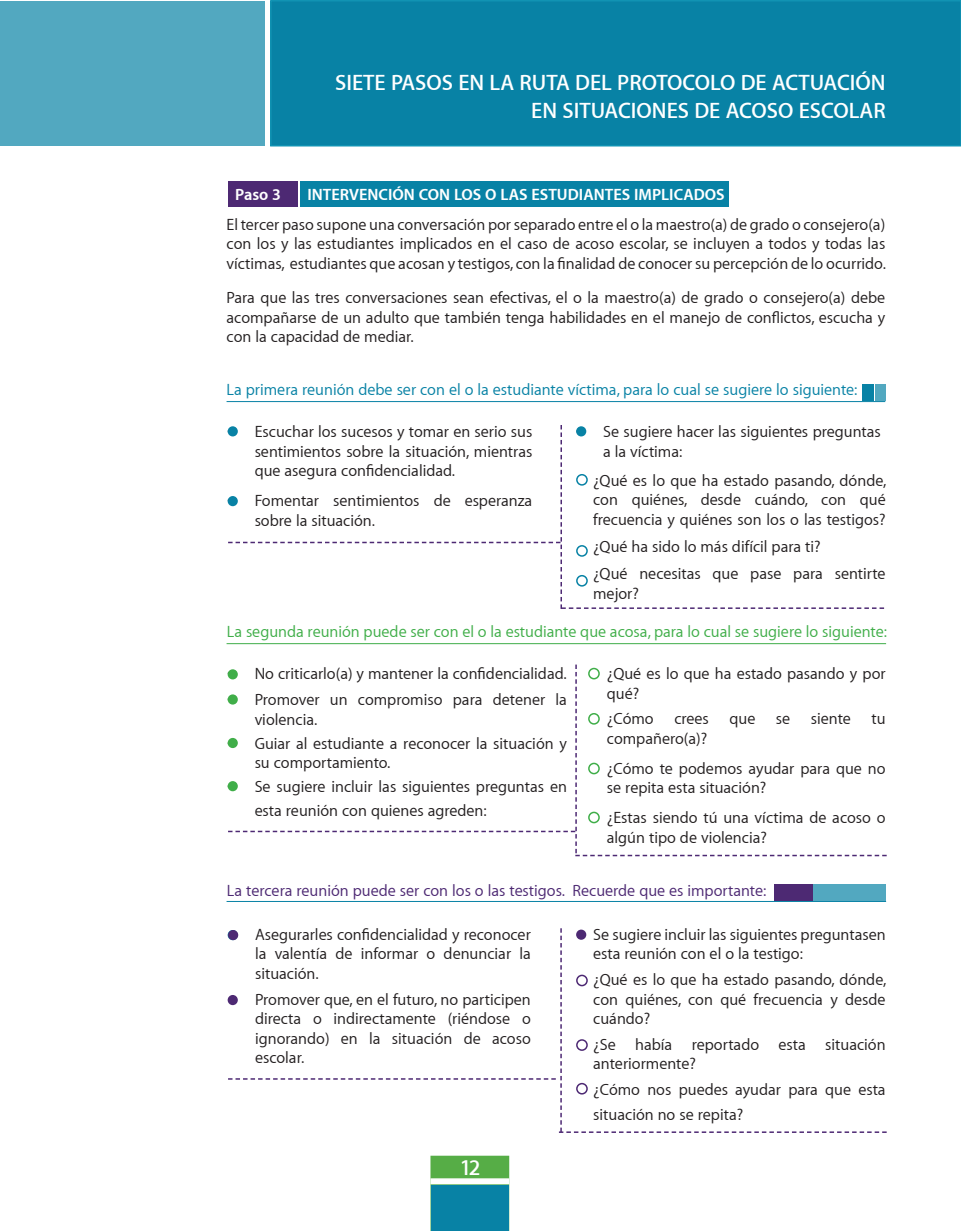
<style>
.page{position:relative;width:961px;height:1231px;background:#fff}
.page>*{position:absolute;margin:0;border:0;box-sizing:border-box;transform-origin:0 0}
.t1{font:600 22.5px "Myriad Apple";color:#fff}
.t2{font:16.5px/19.5px "Myriad Apple Text";color:#231f20}
.t3{font:16.5px "Myriad Apple Text";color:#40ae49}
.t4{font:16.5px "Myriad Apple Text";color:#0882a5}
.t5{font:16.5px "Myriad Apple Text";color:#4d2973}
.t6{font:700 16.5px "Myriad Apple";color:#fff}
</style>
<div class="page">
<div style="left:430px;top:1155px;width:79px;height:76px;background:#56ad46;border:2px solid #56ad46"></div>
<div style="left:431px;top:1185px;width:77px;height:45px;background:#0882a5"></div>
<svg style="left:430px;top:1178px;width:79px;height:6px"></svg>
<div style="left:300px;top:181px;width:428px;height:26px;background:#0882a5"></div>
<div style="left:228px;top:181px;width:69px;height:26px;background:#4d2973"></div>
<div style="left:271px;top:1px;width:690px;height:145px;background:#0882a5"></div>
<div style="left:270px;top:0;width:691px;height:146px;border:2px solid #1193b3"></div>
<div style="left:0;top:1px;width:264px;height:145px;background:#52a8c0"></div>
<hr style="left:226px;top:643px;width:660px;height:1px;background:#40ae49">
<hr style="left:226px;top:901px;width:660px;height:1px;background:#0882a5">
<div style="left:813px;top:884px;width:73px;height:17px;background:#52a8c0"></div>
<div style="left:774px;top:884px;width:38px;height:17px;background:#4d2973"></div>
<div style="left:875px;top:384px;width:10px;height:17px;background:#52a8c0"></div>
<hr style="left:226px;top:401px;width:659px;height:1px;background:#0882a5">
<div style="left:862px;top:384px;width:12px;height:17px;background:#0882a5"></div>
<svg style="left:228px;top:425px;width:656px;height:184px"></svg>
<svg style="left:228px;top:664px;width:658px;height:192px"></svg>
<svg style="left:228px;top:928px;width:658px;height:205px"></svg>
<p class="t1" style="left:335px;top:69px;width:552px">SIETE PASOS EN LA RUTA DEL PROTOCOLO DE ACTUACIÓN</p>
<p class="t1" style="left:531px;top:96px;width:356px">EN SITUACIONES DE ACOSO ESCOLAR</p>
<p class="t6" style="left:235px;top:184px;width:47px">Paso 3</p>
<p class="t6" style="left:307px;top:184px;width:419px">INTERVENCIÓN CON LOS O LAS ESTUDIANTES IMPLICADOS</p>
<p class="t2" style="left:226px;top:214px;width:661px;text-align:justify">El tercer paso supone una conversación por separado entre el o la maestro(a) de grado o consejero(a) con los y las estudiantes implicados en el caso de acoso escolar, se incluyen a todos y todas las víctimas, estudiantes que acosan y testigos, con la finalidad de conocer su percepción de lo ocurrido.</p>
<p class="t2" style="left:226px;top:288px;width:660px;text-align:justify">Para que las tres conversaciones sean efectivas, el o la maestro(a) de grado o consejero(a) debe acompañarse de un adulto que también tenga habilidades en el manejo de conflictos, escucha y con la capacidad de mediar.</p>
<p class="t4" style="left:226px;top:379px;width:632px">La primera reunión debe ser con el o la estudiante víctima, para lo cual se sugiere lo siguiente:</p>
<p class="t2" style="left:255px;top:421px;width:279px;text-align:justify;text-indent:-27px">• Escuchar los sucesos y tomar en serio sus sentimientos sobre la situación, mientras que asegura confidencialidad.</p>
<p class="t2" style="left:255px;top:490px;width:279px;text-indent:-27px">• Fomentar sentimientos de esperanza sobre la situación.</p>
<p class="t2" style="left:603px;top:421px;width:279px;text-indent:-27px">• Se sugiere hacer las siguientes preguntas a la víctima:</p>
<p class="t2" style="left:593px;top:470px;width:295px">¿Qué es lo que ha estado pasando, dónde,</p>
<p class="t2" style="left:593px;top:490px;width:294px">con quiénes, desde cuándo, con qué</p>
<p class="t2" style="left:593px;top:509px;width:294px">frecuencia y quiénes son los o las testigos?</p>
<p class="t2" style="left:593px;top:536px;width:229px">¿Qué ha sido lo más difícil para ti?</p>
<p class="t2" style="left:593px;top:563px;width:294px">¿Qué necesitas que pase para sentirte</p>
<p class="t2" style="left:593px;top:583px;width:47px">mejor?</p>
<p class="t3" style="left:227px;top:621px;width:661px">La segunda reunión puede ser con el o la estudiante que acosa, para lo cual se sugiere lo siguiente:</p>
<p class="t2" style="left:228px;top:663px;width:340px">• No criticarlo(a) y mantener la confidencialidad.</p>
<p class="t2" style="left:255px;top:689px;width:314px;text-indent:-27px">• Promover un compromiso para detener la violencia.</p>
<p class="t2" style="left:255px;top:733px;width:314px;text-indent:-27px">• Guiar al estudiante a reconocer la situación y su comportamiento.</p>
<p class="t2" style="left:255px;top:774px;width:314px;line-height:24px;text-indent:-27px">• Se sugiere incluir las siguientes preguntas en esta reunión con quienes agreden:</p>
<p class="t2" style="left:607px;top:663px;width:280px">¿Qué es lo que ha estado pasando y por qué?</p>
<p class="t2" style="left:607px;top:708px;width:280px">¿Cómo crees que se siente tu compañero(a)?</p>
<p class="t2" style="left:607px;top:758px;width:280px">¿Cómo te podemos ayudar para que no se repita esta situación?</p>
<p class="t2" style="left:607px;top:807px;width:280px">¿Estas siendo tú una víctima de acoso o algún tipo de violencia?</p>
<p class="t5" style="left:227px;top:880px;width:541px">La tercera reunión puede ser con los o las testigos. Recuerde que es importante:</p>
<p class="t2" style="left:255px;top:924px;width:277px;text-align:justify;text-indent:-27px">• Asegurarles confidencialidad y reconocer la valentía de informar o denunciar la situación.</p>
<p class="t2" style="left:255px;top:989px;width:277px;text-align:justify;text-indent:-27px">• Promover que, en el futuro, no participen directa o indirectamente (riéndose o ignorando) en la situación de acoso escolar.</p>
<h1 class="t1" style="left:460px;top:1153px;width:22px">12</h1>
<p class="t2" style="left:593px;top:924px;width:294px">Se sugiere incluir las siguientes preguntasen</p>
<p class="t2" style="left:593px;top:944px;width:211px">esta reunión con el o la testigo:</p>
<p class="t2" style="left:593px;top:969px;width:294px;text-align:justify">¿Qué es lo que ha estado pasando, dónde, con quiénes, con qué frecuencia y desde cuándo?</p>
<p class="t2" style="left:593px;top:1034px;width:294px">¿Se había reportado esta situación anteriormente?</p>
<p class="t2" style="left:593px;top:1076px;width:294px;line-height:25.5px">¿Cómo nos puedes ayudar para que esta situación no se repita?</p>
</div>
